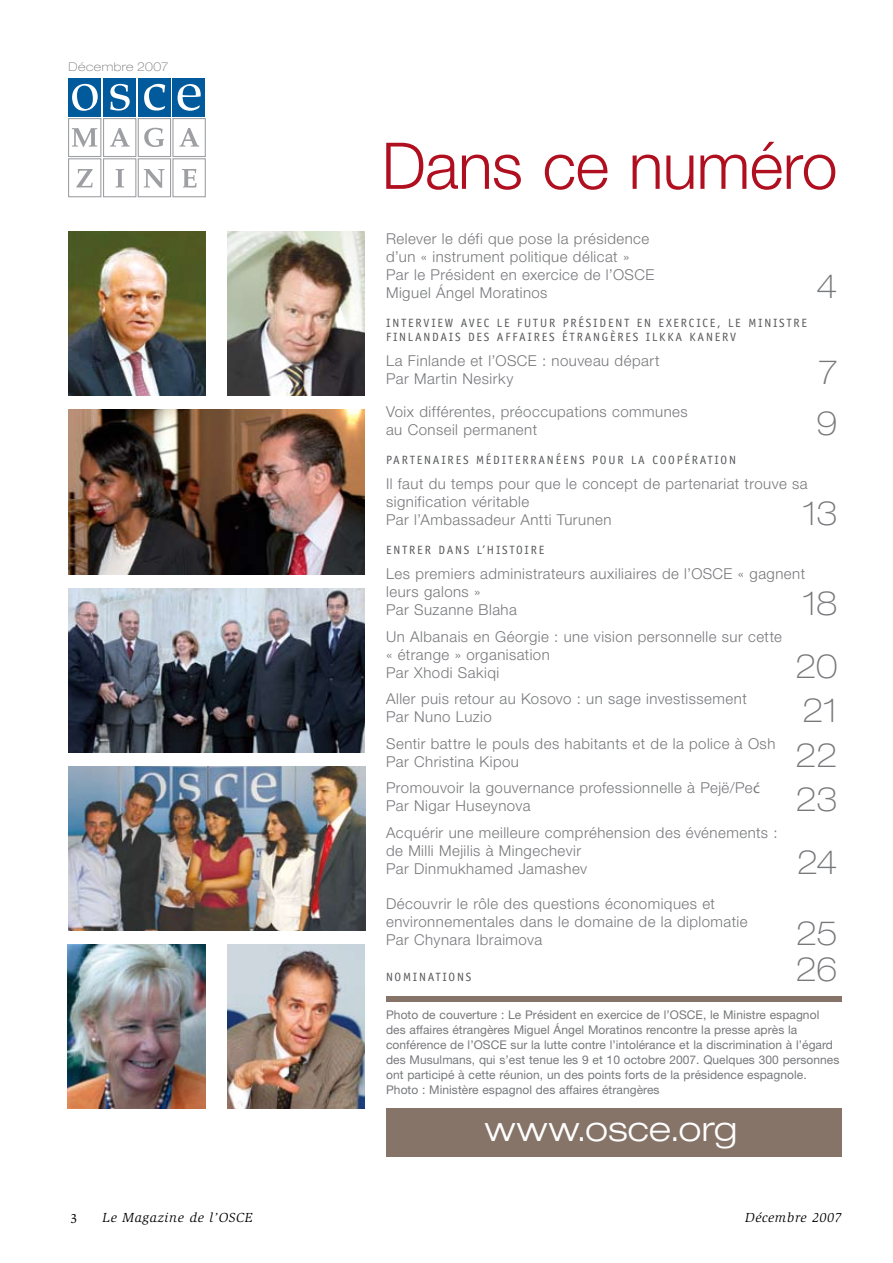
<style>
.page{position:relative;width:893px;height:1263px;background:#fff}
.page>*{position:absolute;margin:0;border:0;box-sizing:border-box;transform-origin:0 0}
.t1{font:300 64.5px "Helvetica Neue";letter-spacing:-.01em;color:#b00f1f}
.t2{font:300 expanded 34.5px "Helvetica Neue";color:#fff}
.t3{font:100 expanded 33px "Helvetica Neue";letter-spacing:-.015em;color:#77787b}
.t4{font:300 15px/18px "Helvetica Neue";letter-spacing:.03em;color:#77787b}
.t5{font:italic 13.5px "Slimbach";letter-spacing:.05em;color:#000}
.t6{font:13.5px "Slimbach";color:#000}
.t7{font:12px/15px "Helvetica Neue";letter-spacing:.005em;color:#77787b}
.t8{font:12px/14.4px "Officina Sans";letter-spacing:.15em;color:#58595b}
.t9{font:100 expanded 12px "Helvetica Neue";letter-spacing:.04em;color:#77787b}
.s1{font-family:"Myriad Pro";font-weight:400;font-size:15.3px}
</style>
<div class="page">
<div style="left:386px;top:1108px;width:456px;height:49px;background:#877468"></div>
<div style="left:173px;top:78px;width:32px;height:38px;background:#005a9c"></div>
<div style="left:138px;top:78px;width:33px;height:38px;background:#005a9c"></div>
<div style="left:103px;top:78px;width:33px;height:38px;background:#005a9c"></div>
<div style="left:68px;top:78px;width:33px;height:38px;background:#005a9c"></div>
<svg style="left:178px;top:84px;width:23px;height:27px"></svg>
<svg style="left:144px;top:84px;width:21px;height:27px"></svg>
<svg style="left:110px;top:84px;width:20px;height:27px"></svg>
<svg style="left:72px;top:84px;width:26px;height:27px"></svg>
<svg style="left:68px;top:118px;width:138px;height:79px"></svg>
<div style="left:386px;top:995px;width:456px;height:6px;background:#877468"></div>
<img style="left:68px;top:232px;width:138px;height:164px">
<img style="left:227px;top:232px;width:138px;height:164px">
<img style="left:68px;top:410px;width:297px;height:164px">
<img style="left:68px;top:588px;width:297px;height:164px">
<img style="left:68px;top:766px;width:297px;height:164px">
<img style="left:227px;top:944px;width:138px;height:164px">
<img style="left:68px;top:944px;width:138px;height:164px">
<p class="t9" style="left:69px;top:59px;width:101px">Décembre 2007</p>
<h1 class="t1" style="left:382px;top:126px;width:457px">Dans ce numéro</h1>
<p class="t4" style="left:386px;top:229px;width:270px">Relever le défi que pose la présidence d’un « instrument politique délicat » Par le Président en exercice de l’OSCE Miguel Ángel Moratinos</p>
<h3 class="t3" style="left:816px;top:266px;width:23px">4</h3>
<p class="t8" style="left:386px;top:316px;width:423px">INTERVIEW AVEC LE FUTUR PRÉSIDENT EN EXERCICE, LE MINISTRE<br>FINLANDAIS DES AFFAIRES ÉTRANGÈRES ILKKA KANERV</p>
<p class="t4" style="left:386px;top:351px;width:275px">La Finlande et l’OSCE : nouveau départ<br>Par Martin Nesirky</p>
<h3 class="t3" style="left:818px;top:353px;width:21px">7</h3>
<p class="t4" style="left:386px;top:402px;width:303px">Voix différentes, préoccupations communes au Conseil permanent</p>
<h3 class="t3" style="left:816px;top:404px;width:23px">9</h3>
<p class="t8" style="left:386px;top:453px;width:351px">PARTENAIRES MÉDITERRANÉENS POUR LA COOPÉRATION</p>
<p class="t4" style="left:386px;top:474px;width:423px">Il faut du temps pour que le concept de partenariat trouve sa signification véritable<br>Par l’Ambassadeur Antti Turunen</p>
<h3 class="t3" style="left:803px;top:494px;width:36px">13</h3>
<p class="t8" style="left:386px;top:543px;width:160px">ENTRER DANS L’HISTOIRE</p>
<p class="t4" style="left:386px;top:564px;width:420px">Les premiers administrateurs auxiliaires de l’OSCE « gagnent leurs galons »<br>Par Suzanne Blaha</p>
<h3 class="t3" style="left:803px;top:584px;width:36px">18</h3>
<p class="t4" style="left:386px;top:627px;width:397px">Un Albanais en Géorgie : une vision personnelle sur cette « étrange » organisation<br>Par Xhodi Sakiqi</p>
<h3 class="t3" style="left:795px;top:646px;width:44px">20</h3>
<p class="t4" style="left:386px;top:689px;width:362px">Aller puis retour au Kosovo : un sage investissement<br>Par Nuno Luzio</p>
<h3 class="t3" style="left:802px;top:691px;width:37px">21</h3>
<p class="t4" style="left:386px;top:734px;width:391px">Sentir battre le pouls des habitants et de la police à Osh<br>Par Christina Kipou</p>
<h3 class="t3" style="left:795px;top:735px;width:44px">22</h3>
<p class="t4" style="left:386px;top:778px;width:375px">Promouvoir la gouvernance professionnelle à Pejë/Pe<span class="s1">ć<br></span>Par Nigar Huseynova</p>
<h3 class="t3" style="left:796px;top:780px;width:44px">23</h3>
<p class="t4" style="left:386px;top:823px;width:393px">Acquérir une meilleure compréhension des événements : de Milli Mejilis à Mingechevir<br>Par Dinmukhamed Jamashev</p>
<h3 class="t3" style="left:797px;top:842px;width:42px">24</h3>
<p class="t4" style="left:386px;top:894px;width:363px">Découvrir le rôle des questions économiques et environnementales dans le domaine de la diplomatie<br>Par Chynara Ibraimova</p>
<h3 class="t3" style="left:796px;top:913px;width:43px">25</h3>
<h3 class="t3" style="left:795px;top:949px;width:44px">26</h3>
<p class="t7" style="left:386px;top:1007px;width:455px">Photo de couverture : Le Président en exercice de l’OSCE, le Ministre espagnol des affaires étrangères Miguel Ángel Moratinos rencontre la presse après la conférence de l’OSCE sur la lutte contre l’intolérance et la discrimination à l’égard des Musulmans, qui s’est tenue les 9 et 10 octobre 2007. Quelques 300 personnes ont participé à cette réunion, un des points forts de la présidence espagnole.<br>Photo : Ministère espagnol des affaires étrangères</p>
<p class="t8" style="left:386px;top:969px;width:87px">NOMINATIONS</p>
<h2 class="t2" style="left:485px;top:1108px;width:254px">www.osce.org</h2>
<p class="t6" style="left:71px;top:1210px;width:8px">3</p>
<p class="t5" style="left:103px;top:1209px;width:151px">Le Magazine de l’OSCE</p>
<p class="t5" style="left:745px;top:1210px;width:98px">Décembre 2007</p>
</div>
